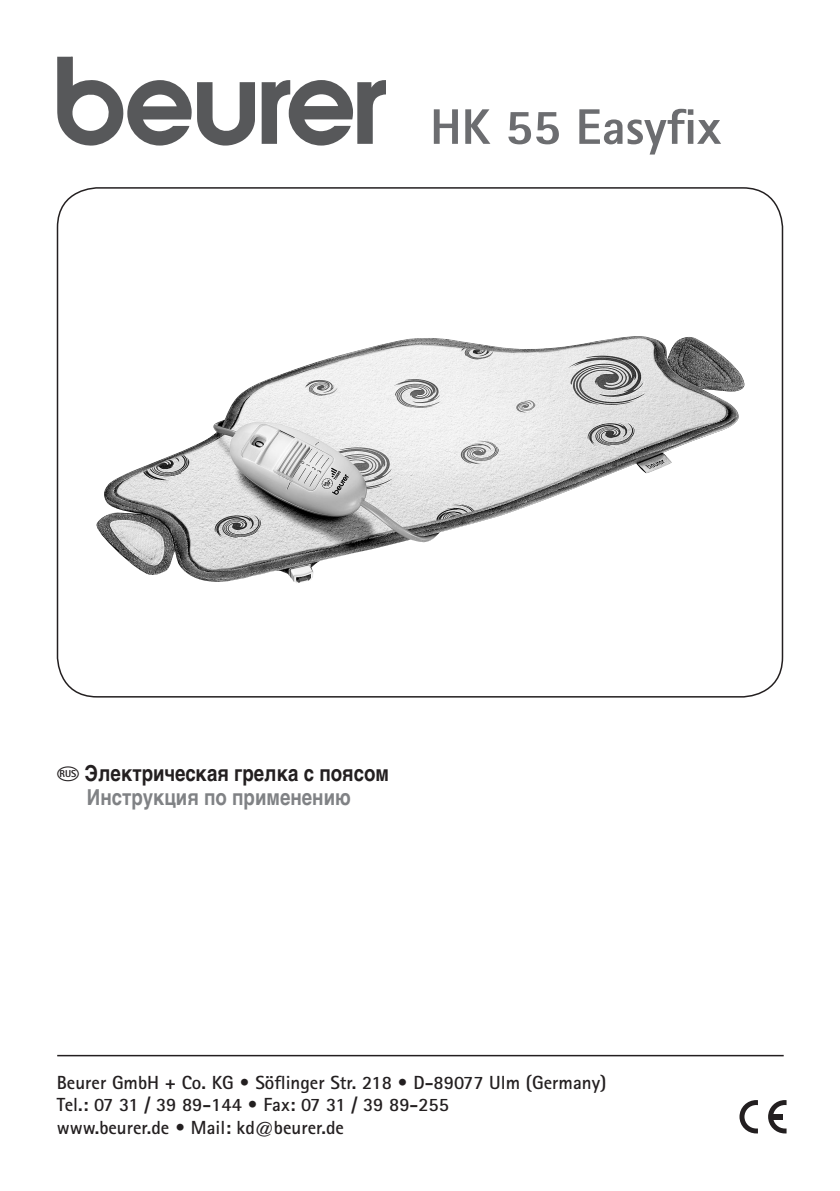
<style>
.page{position:relative;width:840px;height:1191px;background:#fff}
.page>*{position:absolute;margin:0;border:0;box-sizing:border-box;transform-origin:0 0}
.t1{font:800 50px "Rotis Sans Serif";color:#6c6d70}
.t2{font:700 22px/24px "Helvetica Cyr";color:#231f20;text-align:center;scale:.85 1}
.t3{font:700 19px/22.8px "Rotis Sans Serif";color:#231f20}
.t4{font:800 10px "Rotis Sans Serif";color:#231f20}
.s1{font-family:"Laender 2";font-weight:400}
.s2{color:#808285}
</style>
<div class="page">
<svg style="left:197px;top:82px;width:58px;height:64px"></svg>
<svg style="left:57px;top:57px;width:134px;height:89px"></svg>
<svg style="left:261px;top:80px;width:125px;height:66px"></svg>
<svg style="left:768px;top:1100px;width:18px;height:33px"></svg>
<div style="left:771px;top:1114px;width:11px;height:5px;background:#231f20"></div>
<svg style="left:739px;top:1100px;width:18px;height:33px"></svg>
<hr style="left:57px;top:1054px;width:726px;height:2px;background:#231f20">
<img style="left:96px;top:336px;width:649px;height:247px">
<h1 class="t1" style="left:430px;top:95px;width:292px">HK 55 Easyfix</h1>
<p class="t2" style="left:57px;top:761px;width:392px"><span class="s1">o</span> Электрическая грелка с поясом<br><span class="s2">Инструкция по применению</span></p>
<p class="t4" style="left:60px;top:767px;width:18px">RUS</p>
<p class="t3" style="left:57px;top:1070px;width:551px">Beurer GmbH + Co. KG • Söflinger Str. 218 • D-89077 Ulm (Germany)<br>Tel.: 07 31 / 39 89-144 • Fax: 07 31 / 39 89-255<br>www.beurer.de • Mail: kd@beurer.de</p>
</div>
